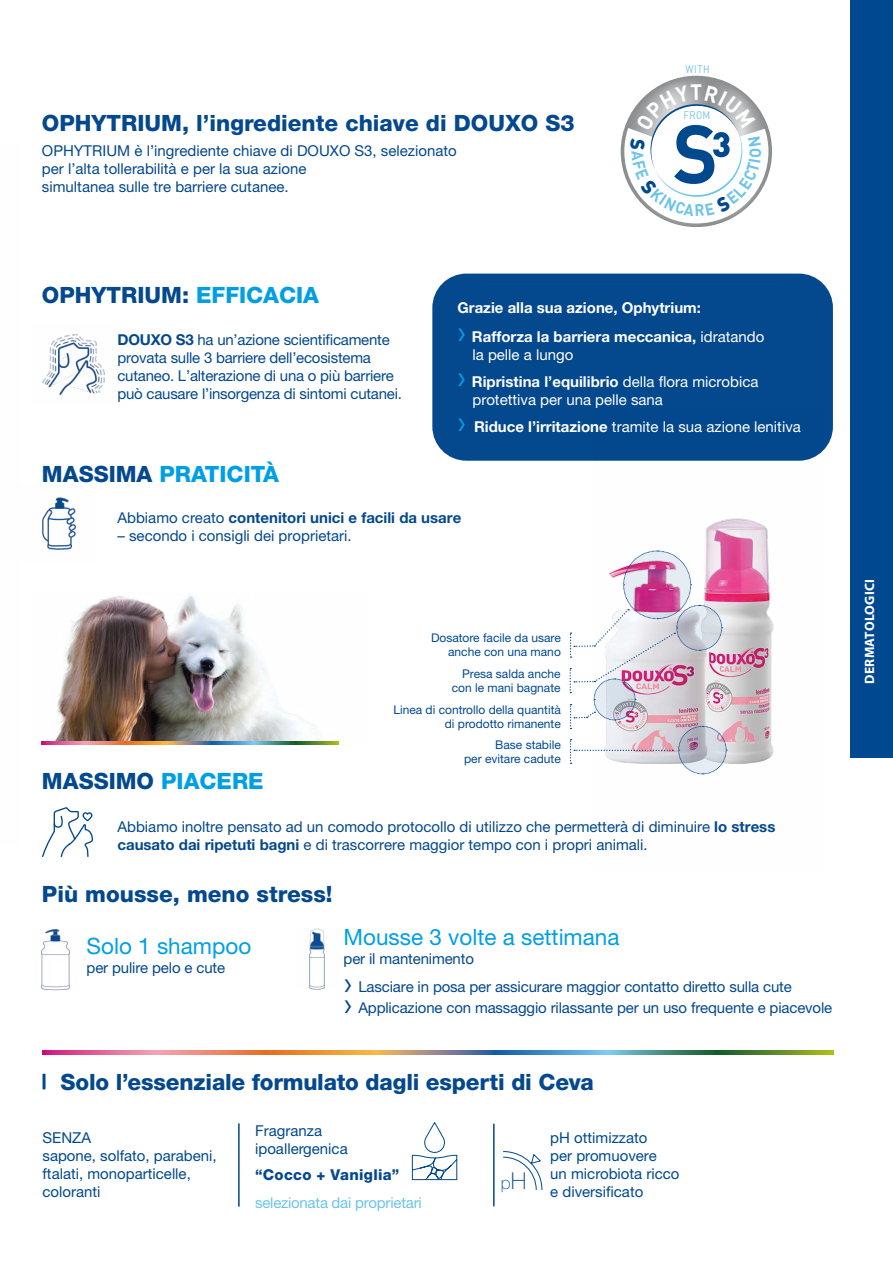
<style>
.page{position:relative;width:893px;height:1263px;background:#fff}
.page>*{position:absolute;margin:0;border:0;box-sizing:border-box;transform-origin:0 0}
.t1{font:34.5px "Myriad Pro";color:#009fe3;scale:.9 1}
.t2{font:34.5px "Myriad Pro";color:#04488e;scale:.9 1}
.t3{font:800 22.5px "Helvetica Neue LT Pro";color:#04488e}
.t4{font:800 22.5px "Helvetica Neue LT Std";letter-spacing:-.01em;color:#04488e}
.t5{font:22.5px "Helvetica Neue LT Pro";color:#009fe3}
.t6{font:800 22.5px "Helvetica Neue LT Pro";color:#009fe3}
.t7{font:100 17.55px "Helvetica Neue LT Std";color:#01498e}
.t8{font:15px/18px "Helvetica Neue LT Pro";letter-spacing:-.01em;color:#04488e}
.t9{font:15px/18px "Helvetica Neue LT Std";color:#01498e}
.t10{font:15px/18px "Helvetica Neue LT Pro";color:#fff}
.t11{font:700 15px/18px "Helvetica Neue LT Pro";color:#fff}
.t12{font:700 15px "Helvetica Neue LT Pro";color:#04488e}
.t13{font:15px "Helvetica Neue LT Std";letter-spacing:-.015em;color:#6cc4e9}
.t14{font:800 15px "Helvetica Neue LT Std";letter-spacing:.02em;color:#04488e}
.t15{font:700 13.5px "Myriad Pro";letter-spacing:.01em;color:#fff}
.t16{font:12px/13.5px "Helvetica Neue LT Std";color:#01498e;text-align:right}
.t17{font:10.8px "DIN";letter-spacing:.05em;color:#6cc4e9;scale:.88 1}
.s1{color:#009fe3}
.s2{font-weight:700}
.s3{font-weight:400}
.s4{color:#04488e}
.s5{font-size:23.4px}
</style>
<div class="page">
<img style="left:42px;top:497px;width:35px;height:53px">
<div style="left:432px;top:274px;width:401px;height:187px;background:#04488e;border-radius:34px"></div>
<hr style="left:43px;top:1074px;width:3px;height:15px;background:#01498e">
<hr style="left:238px;top:1123px;width:2px;height:83px;background:#01498e">
<hr style="left:493px;top:1124px;width:2px;height:82px;background:#01498e">
<svg style="left:412px;top:1122px;width:45px;height:59px"></svg>
<svg style="left:503px;top:1151px;width:40px;height:39px"></svg>
<svg style="left:43px;top:1050px;width:790px;height:4px;background:#9a8675"></svg>
<img style="left:41px;top:929px;width:29px;height:61px">
<img style="left:308px;top:928px;width:18px;height:62px">
<svg style="left:42px;top:807px;width:51px;height:51px"></svg>
<img style="left:41px;top:593px;width:298px;height:149px">
<svg style="left:42px;top:741px;width:296px;height:3px"></svg>
<img style="left:42px;top:334px;width:63px;height:62px">
<img style="left:594px;top:452px;width:227px;height:323px">
<img style="left:570px;top:550px;width:157px;height:224px">
<div style="left:850px;top:0;width:43px;height:758px;background:#004991"></div>
<svg style="left:621px;top:76px;width:151px;height:151px"></svg>
<svg style="left:624px;top:85px;width:144px;height:138px"></svg>
<h2 class="t3" style="left:42px;top:109px;width:534px">OPHYTRIUM, l’ingrediente chiave di DOUXO S3</h2>
<p class="t8" style="left:42px;top:142px;width:416px">OPHYTRIUM è l’ingrediente chiave di DOUXO S3, selezionato per l’alta tollerabilità e per la sua azione<br>simultanea sulle tre barriere cutanee.</p>
<p class="t17" style="left:685px;top:62px;width:29px">WITH</p>
<p class="t17" style="left:683px;top:109px;width:32px">FROM</p>
<h2 class="t3" style="left:42px;top:281px;width:279px">OPHYTRIUM: <span class="s1">EFFICACIA</span></h2>
<p class="t8" style="left:117px;top:330px;width:286px"><span class="s2">DOUXO S3</span> ha un’azione scientificamente provata sulle 3 barriere dell’ecosistema cutaneo. L’alterazione di una o più barriere può causare l’insorgenza di sintomi cutanei.</p>
<p class="t11" style="left:457px;top:298px;width:245px">Grazie alla sua azione, Ophytrium:</p>
<h1 class="t1" style="left:458px;top:316px;width:10px">›</h1>
<p class="t11" style="left:472px;top:327px;width:294px">Rafforza la barriera meccanica, <span class="s3">idratando la pelle a lungo</span></p>
<h1 class="t1" style="left:458px;top:361px;width:10px">›</h1>
<p class="t10" style="left:472px;top:372px;width:288px"><span class="s2">Ripristina l’equilibrio</span> della flora microbica protettiva per una pelle sana</p>
<h1 class="t1" style="left:458px;top:406px;width:10px">›</h1>
<p class="t10" style="left:474px;top:417px;width:328px"><span class="s2">Riduce l’irritazione</span> tramite la sua azione lenitiva</p>
<h2 class="t6" style="left:42px;top:460px;width:239px"><span class="s4">MASSIMA</span> PRATICITÀ</h2>
<p class="t12" style="left:117px;top:509px;width:345px"><span class="s3">Abbiamo creato</span> contenitori unici e facili da usare</p>
<p class="t8" style="left:117px;top:527px;width:236px">– secondo i consigli dei proprietari.</p>
<p class="t16" style="left:431px;top:631px;width:131px">Dosatore facile da usare anche con una mano</p>
<p class="t16" style="left:452px;top:667px;width:110px">Presa salda anche con le mani bagnate</p>
<p class="t16" style="left:393px;top:703px;width:169px">Linea di controllo della quantità di prodotto rimanente</p>
<p class="t16" style="left:464px;top:738px;width:98px">Base stabile<br>per evitare cadute</p>
<h2 class="t3" style="left:42px;top:768px;width:223px">MASSIMO <span class="s1">PIACERE</span></h2>
<p class="t8" style="left:117px;top:817px;width:659px">Abbiamo inoltre pensato ad un comodo protocollo di utilizzo che permetterà di diminuire <span class="s2">lo stress causato dai ripetuti bagni</span> e di trascorrere maggior tempo con i propri animali.</p>
<h2 class="t3" style="left:42px;top:880px;width:292px">Più mousse, meno stress!</h2>
<h2 class="t5" style="left:87px;top:932px;width:166px">Solo 1 shampoo</h2>
<p class="t8" style="left:87px;top:958px;width:140px">per pulire pelo e cute</p>
<h2 class="t5" style="left:344px;top:923px;width:277px">Mousse 3 volte a settimana</h2>
<p class="t8" style="left:344px;top:949px;width:132px">per il mantenimento</p>
<h1 class="t2" style="left:344px;top:966px;width:10px">›</h1>
<p class="t8" style="left:358px;top:978px;width:435px">Lasciare in posa per assicurare maggior contatto diretto sulla cute</p>
<h1 class="t2" style="left:344px;top:987px;width:10px">›</h1>
<p class="t8" style="left:358px;top:999px;width:475px">Applicazione con massaggio rilassante per un uso frequente e piacevole</p>
<h2 class="t4" style="left:61px;top:1068px;width:535px">Solo l’essenziale formulato dagli esperti di Ceva</h2>
<p class="t9" style="left:43px;top:1129px;width:176px">SENZA<br>sapone, solfato, parabeni, ftalati, monoparticelle, coloranti</p>
<p class="t9" style="left:255px;top:1121px;width:94px">Fragranza ipoallergenica</p>
<p class="t9" style="left:550px;top:1129px;width:131px">pH ottimizzato<br>per promuovere<br>un microbiota ricco e diversificato</p>
<p class="t14" style="left:255px;top:1165px;width:146px">“Cocco + Vaniglia”</p>
<p class="t13" style="left:255px;top:1193px;width:168px">selezionata dai proprietari</p>
<p class="t7" style="left:501px;top:1173px;width:27px">p<span class="s5">H</span></p>
<p class="t15" style="left:862px;top:683px;width:106px;rotate:-90deg">DERMATOLOGICI</p>
</div>
